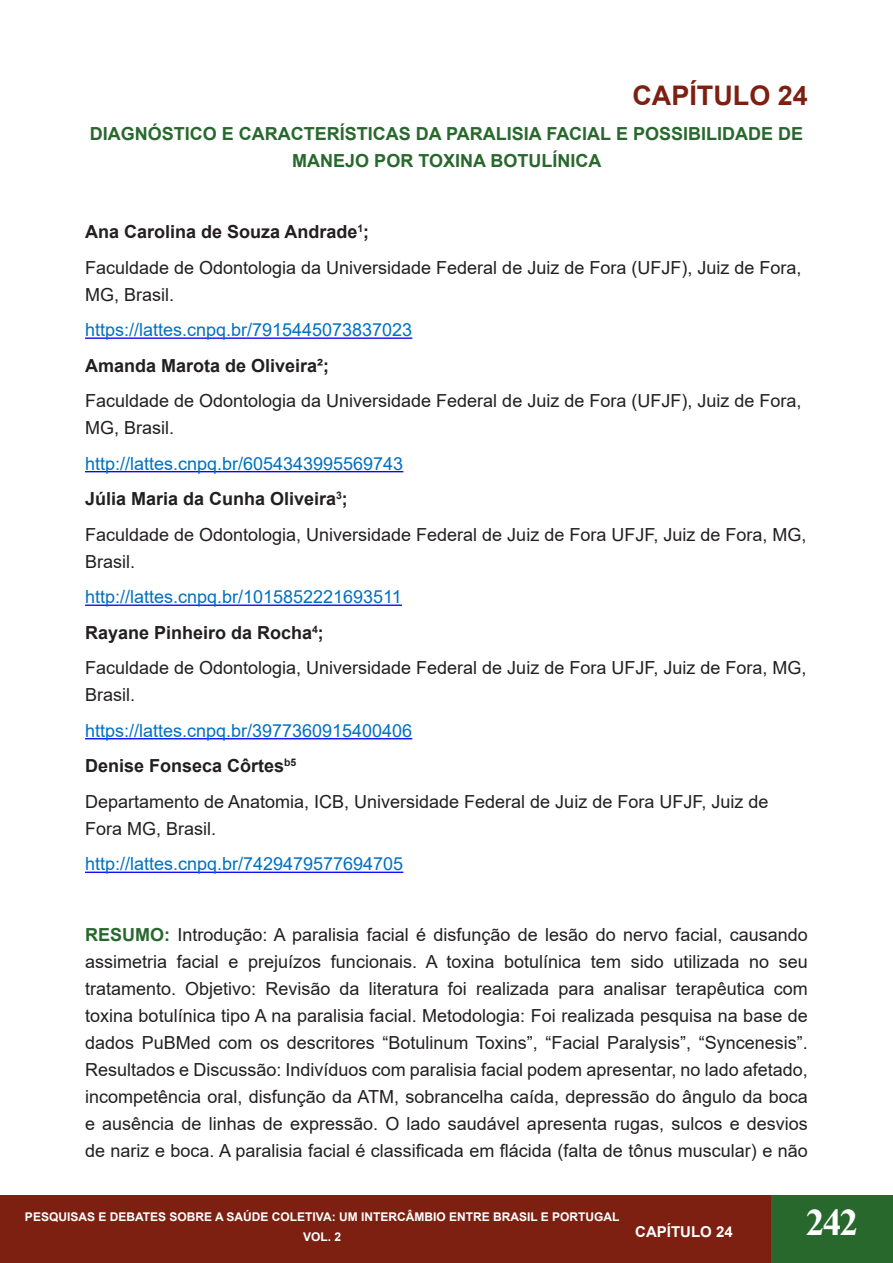
<style>
.page{position:relative;width:893px;height:1263px;background:#fff}
.page>*{position:absolute;margin:0;border:0;box-sizing:border-box;transform-origin:0 0}
.t1{font:700 37.5px "Times New Roman";color:#fff}
.Sem_Espaçamento{font:700 27px "Arial";color:#7d2011}
.Sem_Espaçamento-2{font:18px/27px "Arial";color:#231f20}
.t2{font:18px "Arial";color:#0070c0}
.t3{font:700 18px "Arial";color:#231f20}
.Sem_Espaçamento-3{font:700 18px/27px "Arial";color:#28682d;text-align:center}
.Parágrafo_da_Lista{font:18px/27px "Arial";color:#231f20}
.t4{font:700 15px "Arial";color:#fff}
.t5{font:700 12px/20.2px "Arial";color:#fff;text-align:center}
.s1{font-weight:700;color:#28682d}
</style>
<div class="page">
<div style="left:0;top:1196px;width:893px;height:67px;background:#7d2011"></div>
<div style="left:771px;top:1196px;width:122px;height:67px;background:#28682d"></div>
<hr style="left:85px;top:337px;width:327px;height:2px;background:#00f">
<hr style="left:85px;top:471px;width:318px;height:1px;background:#00f">
<hr style="left:85px;top:604px;width:317px;height:2px;background:#00f">
<hr style="left:85px;top:738px;width:327px;height:1px;background:#00f">
<hr style="left:85px;top:872px;width:318px;height:1px;background:#00f">
<p class="Sem_Espaçamento" style="left:632px;top:76px;width:177px">CAPÍTULO 24</p>
<p class="Sem_Espaçamento-3" style="left:90px;top:121px;width:715px">DIAGNÓSTICO E CARACTERÍSTICAS DA PARALISIA FACIAL E POSSIBILIDADE DE<br>MANEJO POR TOXINA BOTULÍNICA</p>
<p class="t3" style="left:85px;top:219px;width:286px">Ana Carolina de Souza Andrade<sup>1</sup>;</p>
<p class="Sem_Espaçamento-2" style="left:85px;top:254px;width:718px">Faculdade de Odontologia da Universidade Federal de Juiz de Fora (UFJF), Juiz de Fora,<br>MG, Brasil.</p>
<p class="t2" style="left:85px;top:317px;width:329px">https://lattes.cnpq.br/7915445073837023</p>
<p class="t3" style="left:85px;top:353px;width:246px">Amanda Marota de Oliveira²;</p>
<p class="Sem_Espaçamento-2" style="left:85px;top:387px;width:718px">Faculdade de Odontologia da Universidade Federal de Juiz de Fora (UFJF), Juiz de Fora,<br>MG, Brasil.</p>
<p class="t2" style="left:85px;top:451px;width:320px">http://lattes.cnpq.br/6054343995569743</p>
<p class="t3" style="left:85px;top:486px;width:264px">Júlia Maria da Cunha Oliveira<sup>3</sup>;</p>
<p class="Parágrafo_da_Lista" style="left:85px;top:521px;width:723px">Faculdade de Odontologia, Universidade Federal de Juiz de Fora UFJF, Juiz de Fora, MG,<br>Brasil.</p>
<p class="t2" style="left:85px;top:585px;width:318px">http://lattes.cnpq.br/1015852221693511</p>
<p class="t3" style="left:85px;top:620px;width:240px">Rayane Pinheiro da Rocha<sup>4</sup>;</p>
<p class="Sem_Espaçamento-2" style="left:85px;top:654px;width:723px">Faculdade de Odontologia, Universidade Federal de Juiz de Fora UFJF, Juiz de Fora, MG,<br>Brasil.</p>
<p class="t2" style="left:85px;top:718px;width:329px">https://lattes.cnpq.br/3977360915400406</p>
<p class="t3" style="left:85px;top:753px;width:213px">Denise Fonseca Côrtes<sup>b5</sup></p>
<p class="Sem_Espaçamento-2" style="left:85px;top:788px;width:685px">Departamento de Anatomia, ICB, Universidade Federal de Juiz de Fora UFJF, Juiz de<br>Fora MG, Brasil.</p>
<p class="t2" style="left:85px;top:852px;width:320px">http://lattes.cnpq.br/7429479577694705</p>
<p class="Sem_Espaçamento-2" style="left:85px;top:921px;width:724px;text-align:justify"><span class="s1">RESUMO:</span> Introdução: A paralisia facial é disfunção de lesão do nervo facial, causando assimetria facial e prejuízos funcionais. A toxina botulínica tem sido utilizada no seu tratamento. Objetivo: Revisão da literatura foi realizada para analisar terapêutica com toxina botulínica tipo A na paralisia facial. Metodologia: Foi realizada pesquisa na base de dados PuBMed com os descritores “Botulinum Toxins”, “Facial Paralysis”, “Syncenesis”.<br>Resultados e Discussão: Indivíduos com paralisia facial podem apresentar, no lado afetado, incompetência oral, disfunção da ATM, sobrancelha caída, depressão do ângulo da boca e ausência de linhas de expressão. O lado saudável apresenta rugas, sulcos e desvios de nariz e boca. A paralisia facial é classificada em flácida (falta de tônus muscular) e não</p>
<p class="t5" style="left:25px;top:1207px;width:596px">PESQUISAS E DEBATES SOBRE A SAÚDE COLETIVA: UM INTERCÂMBIO ENTRE BRASIL E PORTUGAL<br>VOL. 2</p>
<p class="t4" style="left:635px;top:1221px;width:99px">CAPÍTULO 24</p>
<h1 class="t1" style="left:806px;top:1195px;width:54px">242</h1>
</div>
